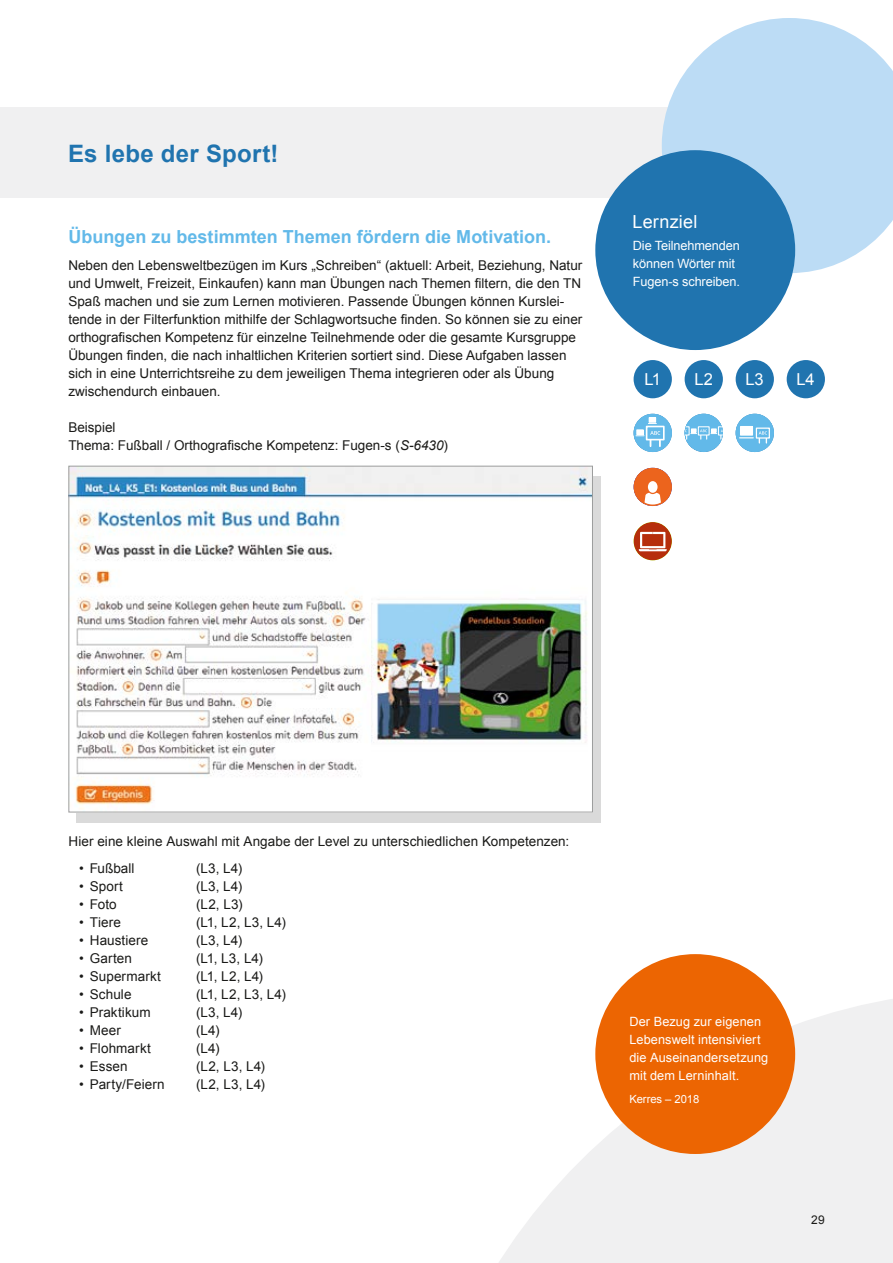
<style>
.page{position:relative;width:893px;height:1263px;background:#fff}
.page>*{position:absolute;margin:0;border:0;box-sizing:border-box;transform-origin:0 0}
.t1{font:700 24px "Arial";letter-spacing:.01em;color:#2074af}
.t2{font:700 18px "Arial";color:#62b9e9}
.t3{font:18px "Arial";letter-spacing:.015em;color:#fff}
.t4{font:16.5px "Arial";letter-spacing:-.005em;color:#fff}
.t5{font:13.5px/18px "Arial";color:#1a1a18}
.t6{font:12.75px/18px "Arial";letter-spacing:.005em;color:#fff}
.t7{font:12px "Arial";color:#1a1a18}
.t8{font:11.25px "Arial";letter-spacing:-.005em;color:#fff}
.s1{font-style:italic}
</style>
<div class="page">
<div style="left:0;top:108px;width:893px;height:90px;background:#f0f0f1"></div>
<svg style="left:662px;top:18px;width:231px;height:255px;fill:#bcdcf5"></svg>
<svg style="left:499px;top:990px;width:394px;height:273px;fill:#f0f0f1"></svg>
<svg style="left:634px;top:468px;width:38px;height:38px"></svg>
<svg style="left:685px;top:414px;width:38px;height:38px"></svg>
<svg style="left:634px;top:414px;width:38px;height:38px"></svg>
<svg style="left:736px;top:414px;width:38px;height:38px"></svg>
<svg style="left:77px;top:476px;width:524px;height:346px;background:#dcdcdc"></svg>
<img style="left:71px;top:468px;width:520px;height:342px">
<svg style="left:634px;top:522px;width:38px;height:38px"></svg>
<div style="left:595px;top:150px;width:200px;height:200px;background:#2074af;border-radius:50%"></div>
<div style="left:595px;top:954px;width:200px;height:200px;background:#ec6502;border-radius:50%"></div>
<div style="left:634px;top:360px;width:38px;height:38px;background:#2074af;border-radius:50%"></div>
<div style="left:685px;top:360px;width:38px;height:38px;background:#2074af;border-radius:50%"></div>
<div style="left:736px;top:360px;width:38px;height:38px;background:#2074af;border-radius:50%"></div>
<div style="left:787px;top:360px;width:38px;height:38px;background:#2074af;border-radius:50%"></div>
<h1 class="t1" style="left:68px;top:138px;width:212px">Es lebe der Sport!</h1>
<h2 class="t2" style="left:68px;top:225px;width:484px">Übungen zu bestimmten Themen fördern die Motivation.</h2>
<p class="t5" style="left:68px;top:256px;width:516px">Neben den Lebensweltbezügen im Kurs „Schreiben“ (aktuell: Arbeit, Beziehung, Natur und Umwelt, Freizeit, Einkaufen) kann man Übungen nach Themen filtern, die den TN Spaß machen und sie zum Lernen motivieren. Passende Ü bungen können Kurslei&shy;tende in der Filterfunktion mithilfe der Schlagwortsuche finden. So können sie zu einer orthografischen Kompetenz für einzelne Teilnehmende oder die gesamte Kursgruppe Übungen finden, die nach inhaltlichen Kriterien sortiert sind. Diese Aufgaben lassen sich in eine Unterrichtsreihe zu dem jeweiligen Thema integrieren oder als Ü bung zwischendurch einbauen.</p>
<p class="t5" style="left:68px;top:418px;width:381px">Beispiel<br>Thema: Fußball / Orthografische Kompetenz: Fugen-s (<span class="s1">S-6430</span>)</p>
<h2 class="t3" style="left:632px;top:209px;width:66px">Lernziel</h2>
<p class="t6" style="left:633px;top:236px;width:108px">Die Teilnehmenden können Wörter mit<br>Fugen-s schreiben.</p>
<p class="t4" style="left:644px;top:369px;width:18px">L1</p>
<p class="t4" style="left:694px;top:369px;width:20px">L2</p>
<p class="t4" style="left:745px;top:369px;width:20px">L3</p>
<p class="t4" style="left:796px;top:369px;width:20px">L4</p>
<p class="t5" style="left:68px;top:832px;width:502px">Hier eine kleine Auswahl mit Angabe der Level zu unterschiedlichen Kompetenzen:</p>
<p class="t5" style="left:79px;top:859px;width:57px">• Fußball</p>
<p class="t5" style="left:196px;top:859px;width:48px">(L3, L4)</p>
<p class="t5" style="left:79px;top:877px;width:45px">• Sport</p>
<p class="t5" style="left:196px;top:877px;width:48px">(L3, L4)</p>
<p class="t5" style="left:79px;top:895px;width:39px">• Foto</p>
<p class="t5" style="left:196px;top:895px;width:48px">(L2, L3)</p>
<p class="t5" style="left:79px;top:913px;width:43px">• Tiere</p>
<p class="t5" style="left:196px;top:913px;width:91px">(L1, L2, L3, L4)</p>
<p class="t5" style="left:79px;top:931px;width:71px">• Haustiere</p>
<p class="t5" style="left:196px;top:931px;width:48px">(L3, L4)</p>
<p class="t5" style="left:79px;top:949px;width:54px">• Garten</p>
<p class="t5" style="left:196px;top:949px;width:68px">(L1, L3, L4)</p>
<p class="t5" style="left:79px;top:967px;width:83px">• Supermarkt</p>
<p class="t5" style="left:196px;top:967px;width:69px">(L1, L2, L4)</p>
<p class="t5" style="left:79px;top:985px;width:54px">• Schule</p>
<p class="t5" style="left:196px;top:985px;width:91px">(L1, L2, L3, L4)</p>
<p class="t5" style="left:79px;top:1003px;width:73px">• Praktikum</p>
<p class="t5" style="left:196px;top:1003px;width:48px">(L3, L4)</p>
<p class="t5" style="left:79px;top:1021px;width:43px">• Meer</p>
<p class="t5" style="left:196px;top:1021px;width:25px">(L4)</p>
<p class="t5" style="left:79px;top:1039px;width:73px">• Flohmarkt</p>
<p class="t5" style="left:196px;top:1039px;width:25px">(L4)</p>
<p class="t5" style="left:79px;top:1057px;width:50px">• Essen</p>
<p class="t5" style="left:196px;top:1057px;width:71px">(L2, L3, L4)</p>
<p class="t5" style="left:79px;top:1075px;width:87px">• Party/Feiern</p>
<p class="t5" style="left:196px;top:1075px;width:71px">(L2, L3, L4)</p>
<p class="t6" style="left:629px;top:1013px;width:141px">Der Bezug zur eigenen<br>Lebenswelt intensiviert die Auseinandersetzung mit dem Lerninhalt.</p>
<p class="t8" style="left:629px;top:1091px;width:71px">Kerres – 2018</p>
<p class="t7" style="left:811px;top:1212px;width:15px">29</p>
</div>
